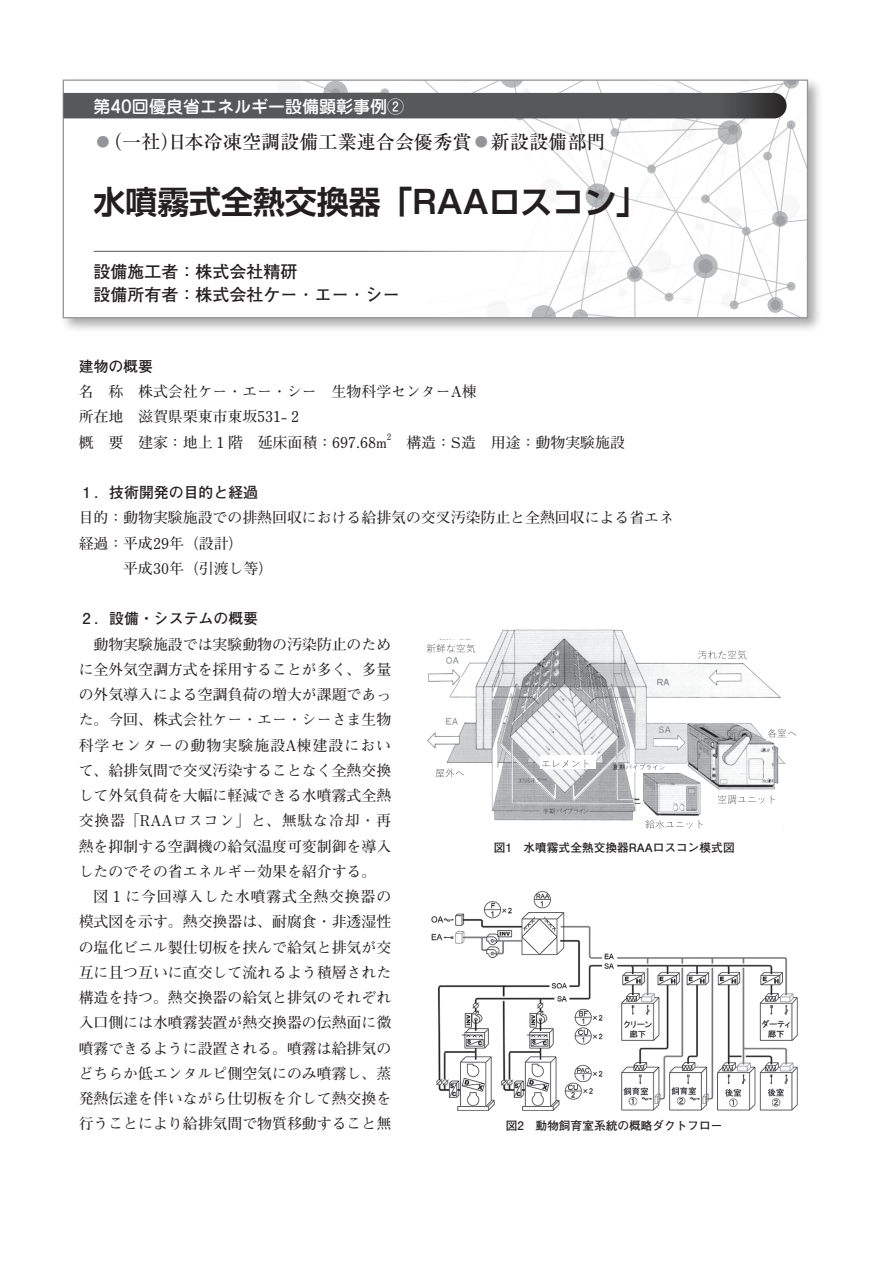
<style>
.page{position:relative;width:893px;height:1263px;background:#fff}
.page>*{position:absolute;margin:0;border:0;box-sizing:border-box;transform-origin:0 0}
.t1{font:700 31.95px "Shin Go Pro De";color:#231f20}
.t2{font:500 19.2px "Ryumin Pro";color:#231f20}
.t3{font:700 16.95px/23.4px "Futo Go B101 Pro";color:#231f20}
.t4{font:500 16.95px "Jun 34 Pro";color:#fff}
.t5{font:700 14.85px/25.2px "Futo Min A101 Pro";color:#231f20;text-align:justify}
.t6{font:700 14.85px "Futo Go B101 Pr 6 N";color:#231f20}
.t7{font:700 11.7px "Futo Go B101 Pro";color:#231f20}
.t8{font:700 8.7px "Futo Min A101 Pro";color:#231f20}
.s1{color:#939598}
</style>
<div class="page">
<svg style="left:63px;top:80px;width:744px;height:238px"></svg>
<hr style="left:94px;top:251px;width:540px;height:1px;background:#57585a">
<img style="left:431px;top:892px;width:366px;height:219px">
<img style="left:427px;top:629px;width:358px;height:192px">
<div style="left:697px;top:646px;width:69px;height:16px;background:#fff"></div>
<svg style="left:698px;top:650px;width:48px;height:9px"></svg>
<div style="left:426px;top:640px;width:65px;height:14px;background:#fff"></div>
<svg style="left:427px;top:644px;width:48px;height:9px"></svg>
<img style="left:435px;top:765px;width:44px;height:15px">
<svg style="left:435px;top:769px;width:29px;height:8px"></svg>
<img style="left:717px;top:791px;width:68px;height:16px">
<svg style="left:718px;top:795px;width:46px;height:9px"></svg>
<svg style="left:771px;top:795px;width:4px;height:8px"></svg>
<div style="left:645px;top:816px;width:71px;height:17px;background:#fff"></div>
<img style="left:645px;top:819px;width:58px;height:10px">
<svg style="left:646px;top:820px;width:46px;height:9px"></svg>
<svg style="left:699px;top:820px;width:3px;height:8px"></svg>
<img style="left:767px;top:725px;width:30px;height:15px">
<svg style="left:768px;top:729px;width:28px;height:9px"></svg>
<div style="left:541px;top:755px;width:55px;height:13px;background:#fff"></div>
<img style="left:562px;top:759px;width:27px;height:9px">
<svg style="left:542px;top:760px;width:37px;height:7px"></svg>
<svg style="left:585px;top:760px;width:3px;height:8px"></svg>
<p class="t4" style="left:94px;top:93px;width:312px">第40回優良省エネルギー設備顕彰事例②</p>
<p class="t2" style="left:94px;top:126px;width:514px"><span class="s1">◦</span>（一社）日本冷凍空調設備工業連合会優秀賞<span class="s1">◦</span>新設設備部門</p>
<h1 class="t1" style="left:94px;top:176px;width:556px">水噴霧式全熱交換器「RAAロスコン」</h1>
<p class="t3" style="left:94px;top:257px;width:308px">設備施工者：株式会社精研<br>設備所有者：株式会社ケー･エー･シー</p>
<p class="t6" style="left:79px;top:354px;width:76px">建物の概要</p>
<p class="t5" style="left:79px;top:377px;width:548px;text-align:left">名　称　株式会社ケー・エー・シー　生物科学センターA棟<br>所在地　滋賀県栗東市東坂531- 2<br>概　要　建家：地上 1 階　延床面積：697.68m 　構造：S造　用途：動物実験施設</p>
<p class="t8" style="left:387px;top:430px;width:6px">2</p>
<p class="t6" style="left:82px;top:481px;width:177px">1 ．技術開発の目的と経過</p>
<p class="t5" style="left:79px;top:503px;width:597px">目的：動物実験施設での排熱回収における給排気の交叉汚染防止と全熱回収による省エネ</p>
<p class="t5" style="left:79px;top:529px;width:166px">経過：平成29年（設計）</p>
<p class="t5" style="left:123px;top:554px;width:151px">平成30年（引渡し等）</p>
<p class="t6" style="left:82px;top:607px;width:177px">2 ．設備・システムの概要</p>
<p class="t5" style="left:79px;top:630px;width:314px;text-indent:15px">動物実験施設では実験動物の汚染防止のために全外気空調方式を採用することが多く、多量の外気導入による空調負荷の増大が課題であった。今回、株式会社ケー・エー・シーさま生物科学センターの動物実験施設A棟建設において、給排気間で交叉汚染することなく全熱交換して外気負荷を大幅に軽減できる水噴霧式全熱交換器「RAAロスコン」と、無駄な冷却・再熱を抑制する空調機の給気温度可変制御を導入したのでその省エネルギー効果を紹介する。</p>
<p class="t5" style="left:79px;top:882px;width:314px;text-indent:15px">図 1 に今回導入した水噴霧式全熱交換器の模式図を示す。熱交換器は、耐腐食・非透湿性の塩化ビニル製仕切板を挟んで給気と排気が交互に且つ互いに直交して流れるよう積層された構造を持つ。熱交換器の給気と排気のそれぞれ入口側には水噴霧装置が熱交換器の伝熱面に微噴霧できるように設置される。噴霧は給排気のどちらか低エンタルピ側空気にのみ噴霧し、蒸発熱伝達を伴いながら仕切板を介して熱交換を行うことにより給排気間で物質移動すること無</p>
<p class="t7" style="left:494px;top:838px;width:243px">図1　水噴霧式全熱交換器RAAロスコン模式図</p>
<p class="t7" style="left:506px;top:1116px;width:218px">図2　動物飼育室系統の概略ダクトフロー</p>
</div>
